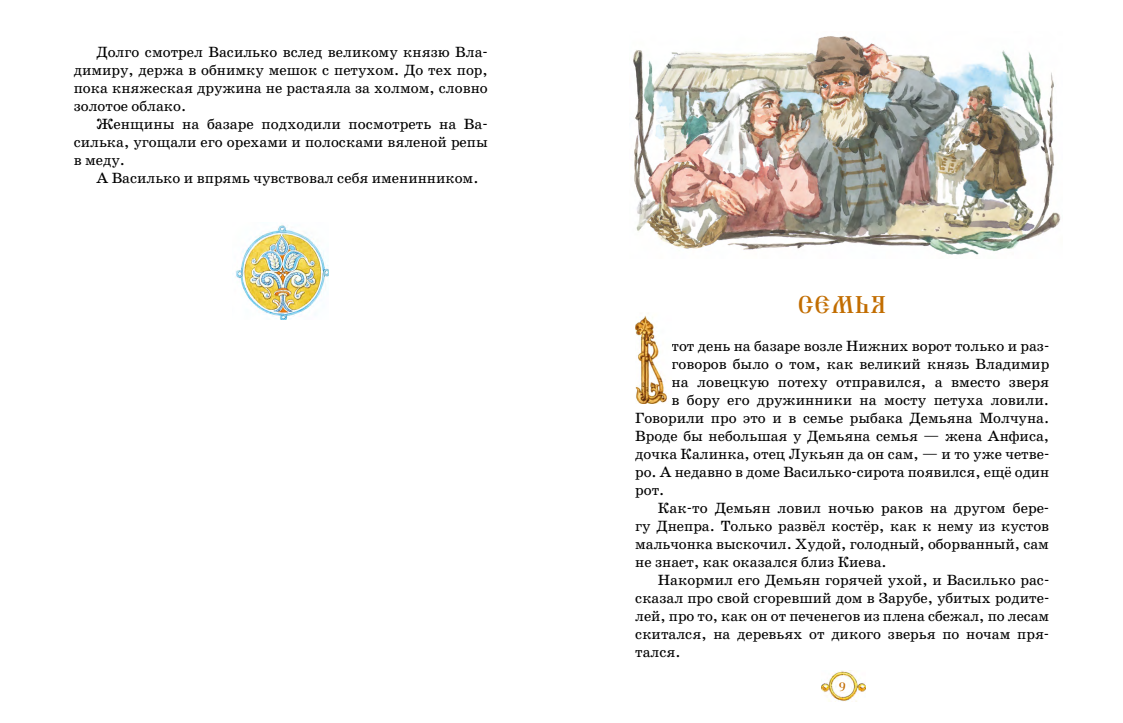
<style>
.page{position:relative;width:1123px;height:723px;background:#fff}
.page>*{position:absolute;margin:0;border:0;box-sizing:border-box;transform-origin:0 0}
.Zag1{font:24px "Triod Postnaja";color:#c26d00}
.Txt{font:15px/18px "School Book C";color:#000;text-align:justify}
._1-er{font:15px "School Book C";color:#000}
.t1{font:12px "Triod Postnaja";color:#c26d00}
</style>
<div class="page">
<img style="left:821px;top:671px;width:44px;height:31px">
<img style="left:236px;top:223px;width:93px;height:96px">
<img style="left:633px;top:36px;width:428px;height:219px">
<img style="left:635px;top:315px;width:32px;height:89px">
<p class="Txt" style="left:74px;top:43px;width:415px;text-indent:23px">Долго смотрел Василько вслед великому князю Вла&shy;димиру, держа в обнимку мешок с петухом. До тех пор, пока княжеская дружина не растаяла за холмом, словно золотое облако.</p>
<p class="Txt" style="left:74px;top:115px;width:415px;text-indent:23px">Женщины на базаре подходили посмотреть на Ва&shy;силька, угощали его орехами и полосками вяленой репы в меду.</p>
<p class="Txt" style="left:96px;top:169px;width:384px">А Василько и впрямь чувствовал себя именинником.</p>
<p class="Zag1" style="left:798px;top:286px;width:90px">СЕМЬЯ</p>
<p class="_1-er" style="left:671px;top:338px;width:379px">тот день на базаре возле Нижних ворот только и раз-</p>
<p class="_1-er" style="left:671px;top:356px;width:379px">говоров было о том, как великий князь Владимир</p>
<p class="_1-er" style="left:671px;top:374px;width:379px">на ловецкую потеху отправился, а вместо зверя</p>
<p class="_1-er" style="left:671px;top:392px;width:379px">в бору его дружинники на мосту петуха ловили.</p>
<p class="_1-er" style="left:635px;top:410px;width:415px">Говорили про это и в семье рыбака Демьяна Молчуна.</p>
<p class="_1-er" style="left:635px;top:428px;width:415px">Вроде бы небольшая у Демьяна семья — жена Анфиса,</p>
<p class="_1-er" style="left:635px;top:446px;width:415px">дочка Калинка, отец Лукьян да он сам, — и то уже четве-</p>
<p class="_1-er" style="left:635px;top:464px;width:415px">ро. А недавно в доме Василько-сирота появился, ещё один</p>
<p class="_1-er" style="left:635px;top:482px;width:31px">рот.</p>
<p class="Txt" style="left:635px;top:499px;width:415px;text-indent:23px">Как-то Демьян ловил ночью раков на другом бере&shy;гу Днепра. Только развёл костёр, как к нему из кустов мальчонка выскочил. Худой, голодный, оборванный, сам не знает, как оказался близ Киева.</p>
<p class="Txt" style="left:635px;top:571px;width:415px;text-align:left;text-indent:23px">Накормил его Демьян горячей ухой, и Василько рас&shy;сказал про свой сгоревший дом в Зарубе, убитых родите&shy;лей, про то, как он от печенегов из плена сбежал, по лесам скитался, на деревьях от дикого зверья по ночам пря&shy;тался.</p>
<p class="t1" style="left:838px;top:678px;width:9px">9</p>
</div>
